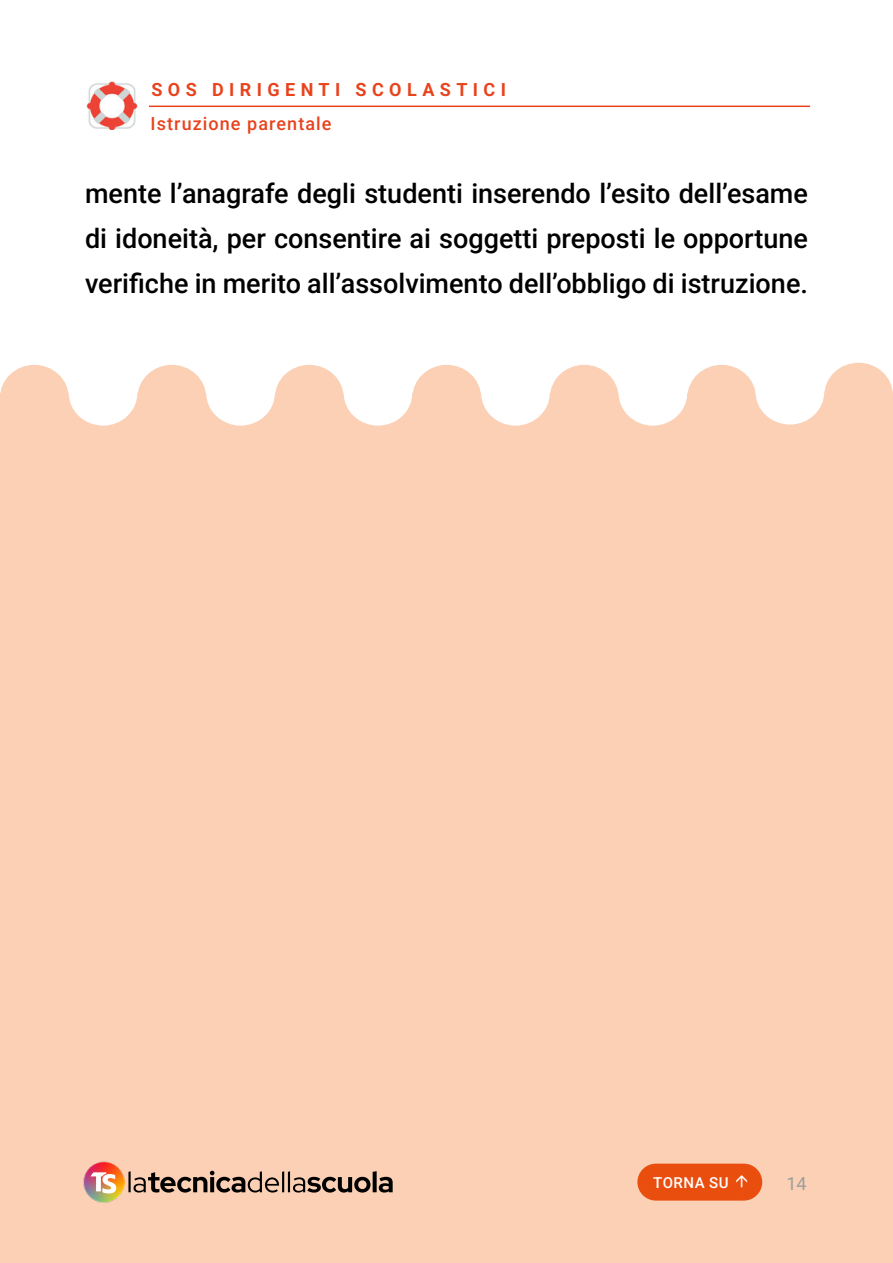
<style>
.page{position:relative;width:893px;height:1263px;background:#fff}
.page>*{position:absolute;margin:0;border:0;box-sizing:border-box;transform-origin:0 0}
.t1{font:500 27px/45px "Roboto";color:#000;text-align:justify}
.t2{font:700 18px "Roboto";letter-spacing:.3em;color:#e8431d}
.t3{font:500 18px "Roboto";letter-spacing:.06em;color:#e8431d}
.t4{font:18px "Roboto";color:#9d9d9c}
.t5{font:500 15px "Roboto";letter-spacing:.035em;color:#fff}
</style>
<div class="page">
<div style="left:0;top:394px;width:893px;height:869px;background:#fbd0b5"></div>
<div style="left:0;top:365px;width:69px;height:65px;background:#fbd0b5;border-radius:50%"></div>
<div style="left:69px;top:360px;width:68px;height:66px;background:#fff;border-radius:50%"></div>
<div style="left:137px;top:365px;width:69px;height:65px;background:#fbd0b5;border-radius:50%"></div>
<div style="left:206px;top:360px;width:69px;height:66px;background:#fff;border-radius:50%"></div>
<div style="left:275px;top:365px;width:69px;height:65px;background:#fbd0b5;border-radius:50%"></div>
<div style="left:344px;top:360px;width:68px;height:66px;background:#fff;border-radius:50%"></div>
<div style="left:412px;top:365px;width:69px;height:65px;background:#fbd0b5;border-radius:50%"></div>
<div style="left:481px;top:360px;width:69px;height:66px;background:#fff;border-radius:50%"></div>
<div style="left:550px;top:365px;width:69px;height:65px;background:#fbd0b5;border-radius:50%"></div>
<div style="left:619px;top:360px;width:68px;height:66px;background:#fff;border-radius:50%"></div>
<div style="left:687px;top:365px;width:69px;height:65px;background:#fbd0b5;border-radius:50%"></div>
<div style="left:755px;top:359px;width:69px;height:66px;background:#fff;border-radius:50%"></div>
<div style="left:824px;top:363px;width:69px;height:65px;background:#fbd0b5;border-radius:50%"></div>
<hr style="left:81px;top:106px;width:729px;height:1px;background:#e8431d">
<div style="left:82px;top:80px;width:66px;height:50px;background:#fff"></div>
<img style="left:86px;top:81px;width:52px;height:49px">
<img style="left:83px;top:1161px;width:41px;height:42px">
<svg style="left:91px;top:1172px;width:25px;height:21px"></svg>
<svg style="left:128px;top:1171px;width:265px;height:21px"></svg>
<div style="left:638px;top:1164px;width:123px;height:36px;background:#e94e0f;border-radius:18px"></div>
<div style="left:637px;top:1164px;width:125px;height:36px;border:2px solid #e94e0f;border-radius:18px"></div>
<div style="left:653px;top:1177px;width:83px;height:22px;background:#e94e0f"></div>
<p class="t2" style="left:151px;top:77px;width:356px">SOS DIRIGENTI SCOLASTICI</p>
<p class="t3" style="left:151px;top:111px;width:182px">Istruzione parentale</p>
<p class="t1" style="left:85px;top:170px;width:724px">mente l’anagrafe degli studenti inserendo l’esito dell’esame di idoneità, per consentire ai soggetti preposti le opportune verifiche in merito all’assolvimento dell’obbligo di istruzione.</p>
<p class="t5" style="left:653px;top:1172px;width:77px">TORNA SU</p>
<p class="t4" style="left:786px;top:1171px;width:22px">14</p>
</div>
